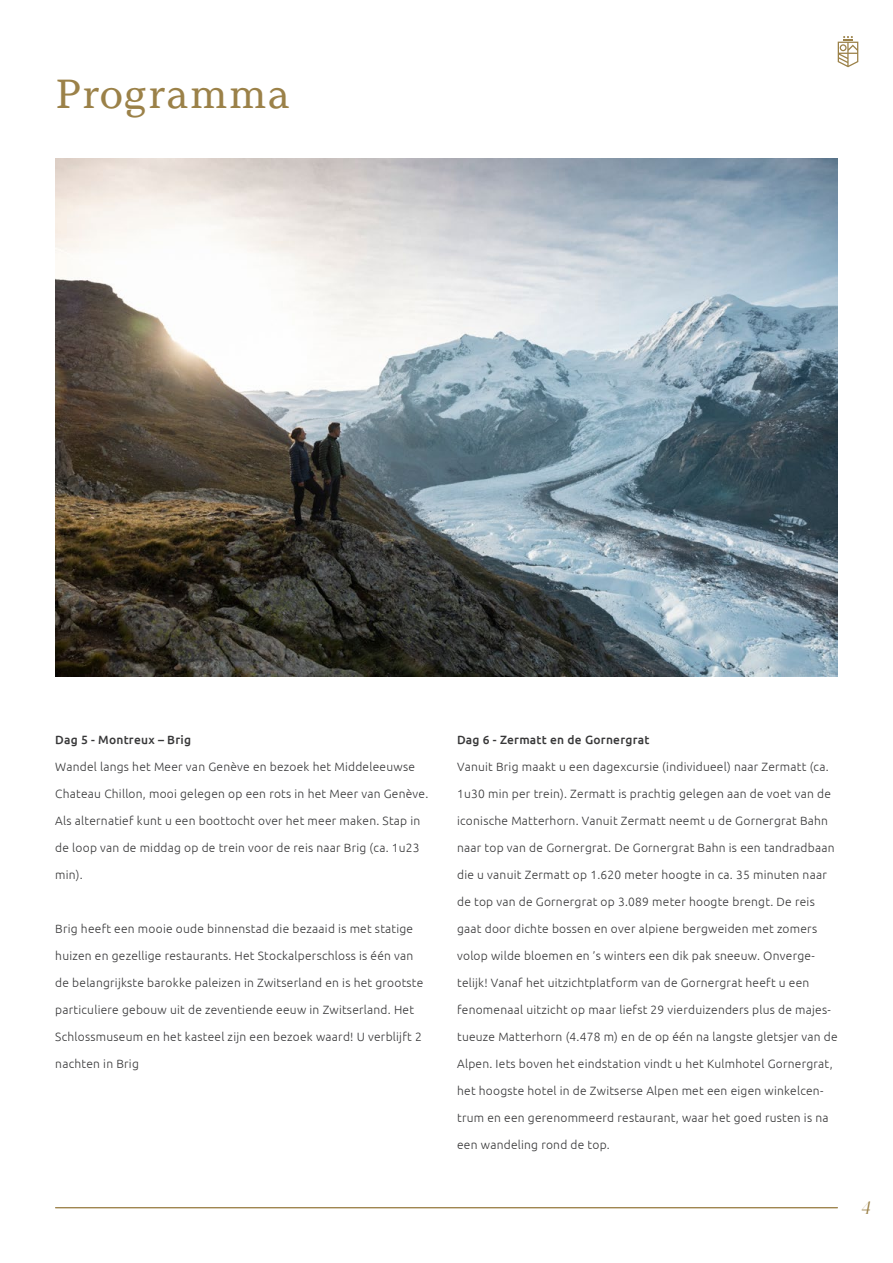
<style>
.page{position:relative;width:893px;height:1263px;background:#fff}
.page>*{position:absolute;margin:0;border:0;box-sizing:border-box;transform-origin:0 0}
.t1{font:40.5px "Argesta Text";color:#9b8148}
.t2{font:italic 18px "Argesta Hairline";color:#9b8148}
.t3{font:300 12px "Ubuntu";letter-spacing:.02em;color:#383839}
.t4{font:500 12px "Ubuntu";letter-spacing:.02em;color:#383839}
</style>
<div class="page">
<hr style="left:55px;top:1207px;width:783px;height:1px;background:#9b8148">
<svg style="left:838px;top:36px;width:20px;height:31px"></svg>
<img style="left:55px;top:159px;width:783px;height:517px">
<h1 class="t1" style="left:55px;top:69px;width:237px">Programma</h1>
<p class="t4" style="left:55px;top:732px;width:137px">Dag 5 - Montreux – Brig</p>
<p class="t3" style="left:55px;top:759px;width:361px">Wandel langs het Meer van Genève en bezoek het Middeleeuwse</p>
<p class="t3" style="left:55px;top:786px;width:375px">Chateau Chillon, mooi gelegen op een rots in het Meer van Genève.</p>
<p class="t3" style="left:55px;top:813px;width:367px">Als alternatief kunt u een boottocht over het meer maken. Stap in</p>
<p class="t3" style="left:55px;top:840px;width:366px">de loop van de middag op de trein voor de reis naar Brig (ca. 1u23</p>
<p class="t3" style="left:55px;top:867px;width:29px">min).</p>
<p class="t3" style="left:55px;top:921px;width:359px">Brig heeft een mooie oude binnenstad die bezaaid is met statige</p>
<p class="t3" style="left:55px;top:948px;width:360px">huizen en gezellige restaurants. Het Stockalperschloss is één van</p>
<p class="t3" style="left:55px;top:975px;width:370px">de belangrijkste barokke paleizen in Zwitserland en is het grootste</p>
<p class="t3" style="left:55px;top:1002px;width:360px">particuliere gebouw uit de zeventiende eeuw in Zwitserland. Het</p>
<p class="t3" style="left:55px;top:1029px;width:368px">Schlossmuseum en het kasteel zijn een bezoek waard! U verblijft 2</p>
<p class="t3" style="left:55px;top:1056px;width:85px">nachten in Brig</p>
<p class="t4" style="left:457px;top:732px;width:194px">Dag 6 - Zermatt en de Gornergrat</p>
<p class="t3" style="left:457px;top:759px;width:373px">Vanuit Brig maakt u een dagexcursie (individueel) naar Zermatt (ca.</p>
<p class="t3" style="left:457px;top:786px;width:375px">1u30 min per trein). Zermatt is prachtig gelegen aan de voet van de</p>
<p class="t3" style="left:457px;top:813px;width:372px">iconische Matterhorn. Vanuit Zermatt neemt u de Gornergrat Bahn</p>
<p class="t3" style="left:457px;top:840px;width:379px">naar top van de Gornergrat. De Gornergrat Bahn is een tandradbaan</p>
<p class="t3" style="left:457px;top:867px;width:371px">die u vanuit Zermatt op 1.620 meter hoogte in ca. 35 minuten naar</p>
<p class="t3" style="left:457px;top:894px;width:359px">de top van de Gornergrat op 3.089 meter hoogte brengt. De reis</p>
<p class="t3" style="left:457px;top:921px;width:362px">gaat door dichte bossen en over alpiene bergweiden met zomers</p>
<p class="t3" style="left:457px;top:948px;width:359px">volop wilde bloemen en ’s winters een dik pak sneeuw. Onverge-</p>
<p class="t3" style="left:457px;top:975px;width:354px">telijk! Vanaf het uitzichtplatform van de Gornergrat heeft u een</p>
<p class="t3" style="left:457px;top:1002px;width:375px">fenomenaal uitzicht op maar liefst 29 vierduizenders plus de majes-</p>
<p class="t3" style="left:457px;top:1029px;width:382px">tueuze Matterhorn (4.478 m) en de op één na langste gletsjer van de</p>
<p class="t3" style="left:457px;top:1056px;width:377px">Alpen. Iets boven het eindstation vindt u het Kulmhotel Gornergrat,</p>
<p class="t3" style="left:457px;top:1083px;width:368px">het hoogste hotel in de Zwitserse Alpen met een eigen winkelcen-</p>
<p class="t3" style="left:457px;top:1110px;width:373px">trum en een gerenommeerd restaurant, waar het goed rusten is na</p>
<p class="t3" style="left:457px;top:1137px;width:154px">een wandeling rond de top.</p>
<h2 class="t2" style="left:861px;top:1197px;width:11px">4</h2>
</div>
